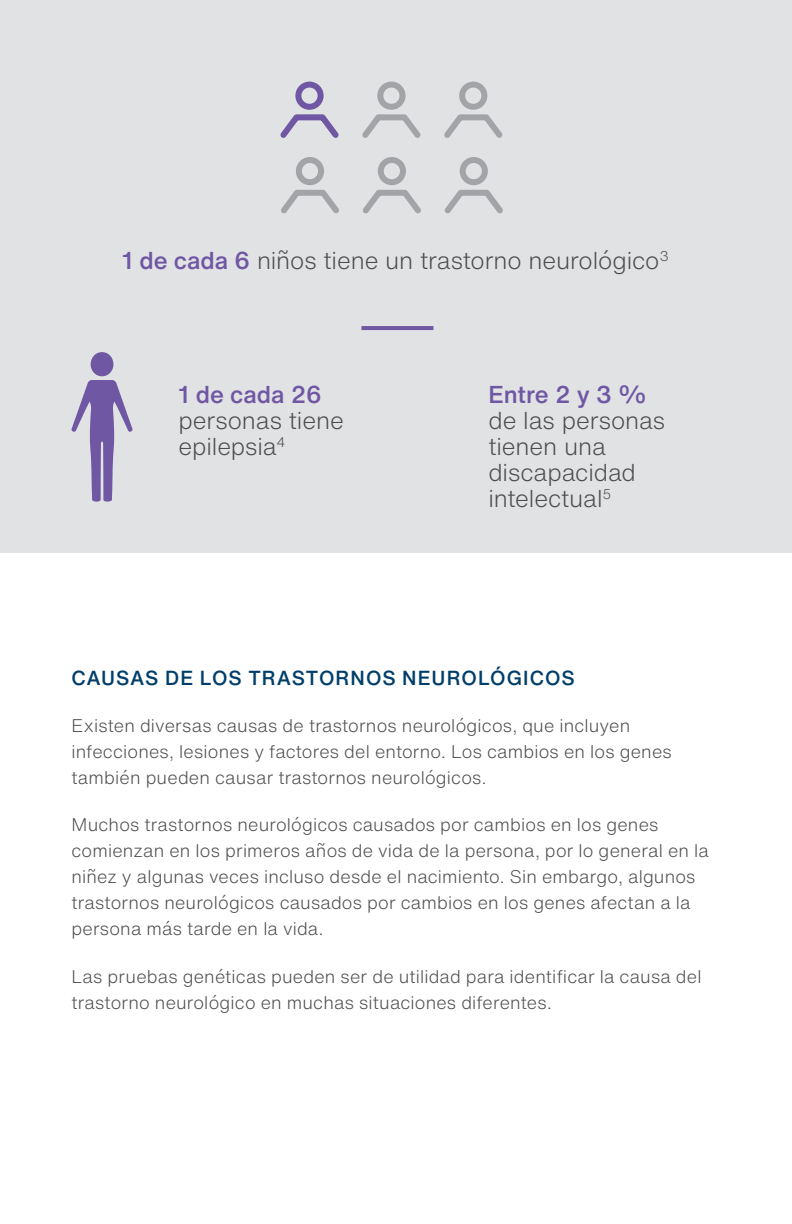
<style>
.page{position:relative;width:792px;height:1224px;background:#fff}
.page>*{position:absolute;margin:0;border:0;box-sizing:border-box;transform-origin:0 0}
.Section_text{font:300 24px/26px "Helvetica Now Text";letter-spacing:-.005em;color:#4b4c4d}
.whitney_sub_head{font:500 20px "Helvetica Now Text";letter-spacing:.045em;color:#003e69}
.Section_text-2{font:300 18px/26px "Helvetica Now Text";letter-spacing:.01em;color:#4b4c4d}
.s1{font-weight:500;color:#6f57a4}
</style>
<div class="page">
<div style="left:0;top:0;width:792px;height:553px;background:#e1e2e4"></div>
<hr style="left:361px;top:326px;width:72px;height:4px;background:#6f57a4">
<div style="left:295px;top:82px;width:29px;height:28px;border:6px solid #6f57a4;border-radius:50%"></div>
<svg style="left:280px;top:114px;width:59px;height:24px"></svg>
<div style="left:296px;top:157px;width:28px;height:28px;border:6px solid #a3a4a8;border-radius:50%"></div>
<svg style="left:281px;top:189px;width:58px;height:25px"></svg>
<div style="left:459px;top:82px;width:28px;height:28px;border:6px solid #a3a4a8;border-radius:50%"></div>
<svg style="left:444px;top:114px;width:59px;height:24px"></svg>
<div style="left:460px;top:157px;width:28px;height:28px;border:6px solid #a3a4a8;border-radius:50%"></div>
<svg style="left:444px;top:189px;width:59px;height:25px"></svg>
<div style="left:377px;top:82px;width:29px;height:28px;border:6px solid #a3a4a8;border-radius:50%"></div>
<svg style="left:362px;top:114px;width:59px;height:24px"></svg>
<div style="left:378px;top:157px;width:28px;height:28px;border:6px solid #a3a4a8;border-radius:50%"></div>
<svg style="left:363px;top:189px;width:58px;height:25px"></svg>
<svg style="left:71px;top:352px;width:62px;height:150px"></svg>
<p class="Section_text" style="left:122px;top:248px;width:548px"><span class="s1">1 de cada 6</span> niños tiene un trastorno neurológico<sup>3</sup></p>
<p class="Section_text" style="left:179px;top:381px;width:167px"><span class="s1">1 de cada 26 </span>personas tiene epilepsia<sup>4</sup></p>
<p class="Section_text" style="left:488px;top:381px;width:178px"><span class="s1">Entre 2 y 3 % </span>de las personas tienen una discapacidad intelectual<sup>5</sup></p>
<p class="whitney_sub_head" style="left:72px;top:663px;width:505px">CAUSAS DE LOS TRASTORNOS NEUROLÓGICOS</p>
<p class="Section_text-2" style="left:71px;top:712px;width:602px">Existen diversas causas de trastornos neurológicos, que incluyen infecciones, lesiones y factores del entorno. Los cambios en los genes también pueden causar trastornos neurológicos.</p>
<p class="Section_text-2" style="left:71px;top:812px;width:639px">Muchos trastornos neurológicos causados por cambios en los genes comienzan en los primeros años de vida de la persona, por lo general en la niñez y algunas veces incluso desde el nacimiento. Sin embargo, algunos trastornos neurológicos causados por cambios en los genes afectan a la persona más tarde en la vida.</p>
<p class="Section_text-2" style="left:71px;top:963px;width:632px">Las pruebas genéticas pueden ser de utilidad para identificar la causa del trastorno neurológico en muchas situaciones diferentes.</p>
</div>
